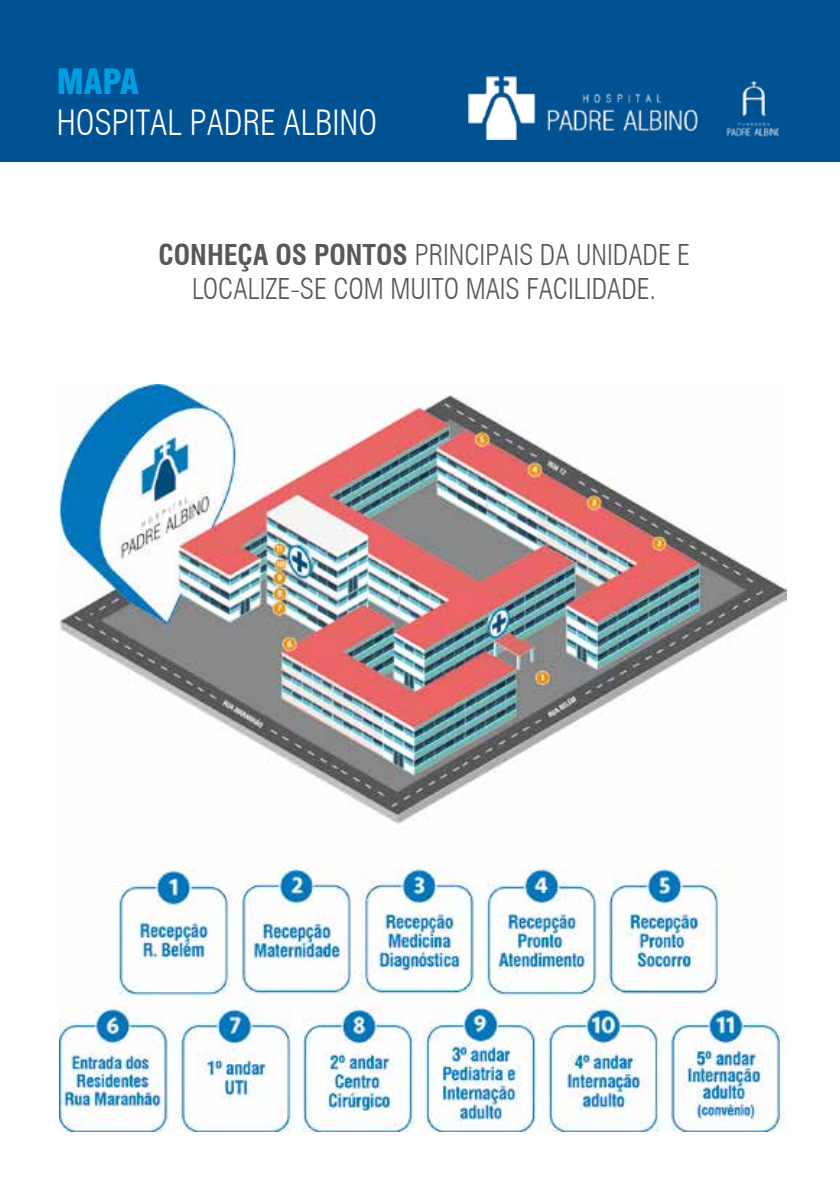
<style>
.page{position:relative;width:840px;height:1191px;background:#fff}
.page>*{position:absolute;margin:0;border:0;box-sizing:border-box;transform-origin:0 0}
.t1{font:300 condensed 34px "Swiss 721 BT";color:#fff}
.t2{font:900 condensed 34px "Swiss 721 BT";color:#009ee0}
.t3{font:300 condensed 28px/34px "Swiss 721 BT";color:#58585a;text-align:center}
.s1{font-weight:700}
</style>
<div class="page">
<div style="left:0;top:0;width:839px;height:161px;background:#005293"></div>
<img style="left:60px;top:384px;width:725px;height:747px">
<img style="left:468px;top:77px;width:310px;height:62px">
<p class="t2" style="left:57px;top:61px;width:84px">MAPA</p>
<p class="t1" style="left:57px;top:102px;width:322px">HOSPITAL PADRE ALBINO</p>
<p class="t3" style="left:158px;top:238px;width:532px"><span class="s1">CONHEÇA OS PONTOS</span> PRINCIPAIS DA UNIDADE E<br>LOCALIZE-SE COM MUITO MAIS FACILIDADE.</p>
</div>
